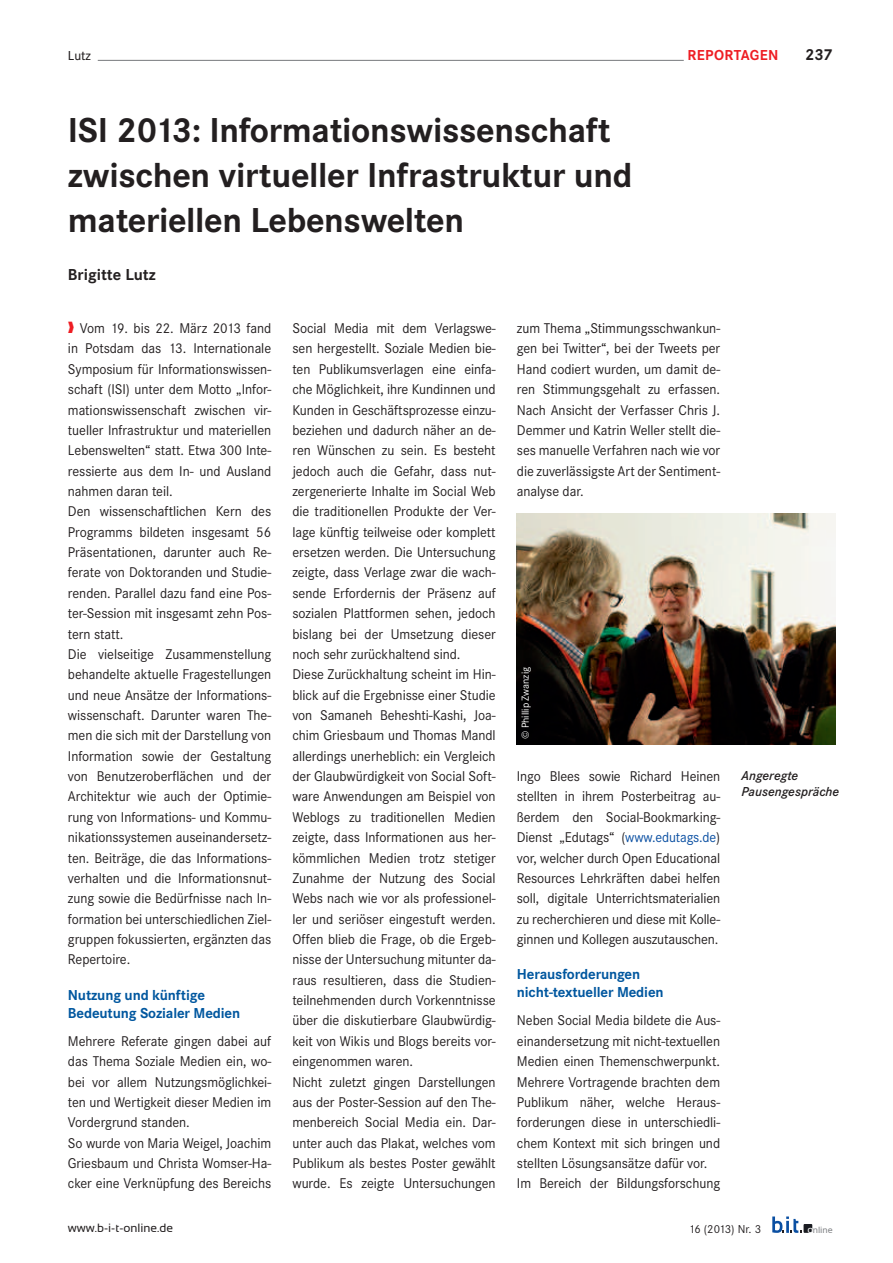
<style>
.page{position:relative;width:893px;height:1263px;background:#fff}
.page>*{position:absolute;margin:0;border:0;box-sizing:border-box;transform-origin:0 0}
.t1{font:700 36px/44.8px "Corporate S";letter-spacing:-.01em;color:#231f20}
.t2{font:700 16.5px "Corporate S";color:#231f20}
.t3{font:700 15px/18px "Corporate S";letter-spacing:-.01em;color:#01579f}
.t4{font:700 15px "Corporate S";letter-spacing:.025em;color:#ee1d23}
.t5{font:14.7px/20.4px "Corporate S";letter-spacing:-.005em;color:#231f20;scale:.96 1}
.t6{font:italic 600 13.5px/16.5px "Corporate S";color:#231f20}
.t7{font:500 13.5px "Corporate S";color:#231f20}
.t8{font:12px "Sansation Regular 38";color:#231f20}
.t9{font:12px "Corporate S";letter-spacing:-.055em;color:#231f20}
.t10{font:10.5px "Corporate S";letter-spacing:-.005em;color:#fff}
.t11{font:9px "Sansation Regular 39";color:#808285}
.s1{color:#0a4fa2}
.s2{font-size:10.05px;color:#fff}
</style>
<div class="page">
<hr style="left:98px;top:60px;width:585px;height:1px;background:#808285">
<svg style="left:772px;top:1217px;width:40px;height:16px"></svg>
<img style="left:517px;top:514px;width:318px;height:230px">
<p class="t7" style="left:68px;top:51px;width:25px">Lutz</p>
<p class="t4" style="left:687px;top:50px;width:92px">REPORTAGEN</p>
<p class="t2" style="left:805px;top:49px;width:29px">237</p>
<h1 class="t1" style="left:68px;top:111px;width:566px">ISI 2013: Informationswissenschaft zwischen virtueller Infrastruktur und materiellen Lebenswelten</h1>
<p class="t2" style="left:68px;top:269px;width:89px">Brigitte Lutz</p>
<p class="t5" style="left:68px;top:319px;width:213px;text-indent:12px">Vom 19. bis 22. März 2013 fand in Potsdam das 13. Internationale Symposium für Informationswissen&shy;schaft (ISI) unter dem Motto „Infor&shy;mationswissenschaft zwischen vir&shy;tueller Infrastruktur und materiellen Lebenswelten“ statt. Etwa 300 Inte&shy;ressierte aus dem In- und Ausland nahmen daran teil.<br>Den wissenschaftlichen Kern des Programms bildeten insgesamt 56<br>Präsentationen, darunter auch Re&shy;ferate von Doktoranden und Studie&shy;renden. Parallel dazu fand eine Pos&shy;ter-Session mit insgesamt zehn Pos&shy;tern statt.<br>Die vielseitige Zusammenstellung behandelte aktuelle Fragestellungen und neue Ansätze der Informations&shy;wissenschaft. Darunter waren The&shy;men die sich mit der Darstellung von Information sowie der Gestaltung von Benutzeroberflächen und der Architektur wie auch der Optimie&shy;rung von Informations- und Kommu&shy;nikationssystemen auseinandersetz&shy;ten. Beiträge, die das Informations&shy;verhalten und die Informationsnut&shy;zung sowie die Bedürfnisse nach In&shy;formation bei unterschiedlichen Ziel&shy;gruppen fokussierten, ergänzten das Repertoire.</p>
<p class="t3" style="left:68px;top:987px;width:174px">Nutzung und künftige<br>Bedeutung Sozialer Medien</p>
<p class="t5" style="left:68px;top:1032px;width:213px">Mehrere Referate gingen dabei auf das Thema Soziale Medien ein, wo&shy;bei vor allem Nutzungsmöglichkei&shy;ten und Wertigkeit dieser Medien im Vordergrund standen.<br>So wurde von Maria Weigel, Joachim Griesbaum und Christa Womser-Ha&shy;cker eine Verknüpfung des Bereichs</p>
<p class="t5" style="left:292px;top:319px;width:213px">Social Media mit dem Verlagswe&shy;sen hergestellt. Soziale Medien bie&shy;ten Publikumsverlagen eine einfa&shy;che Möglichkeit, ihre Kundinnen und Kunden in Geschäftsprozesse einzu&shy;beziehen und dadurch näher an de&shy;ren Wünschen zu sein. Es besteht jedoch auch die Gefahr, dass nut&shy;zergenerierte Inhalte im Social Web die traditionellen Produkte der Ver&shy;lage künftig teilweise oder komplett ersetzen werden. Die Untersuchung zeigte, dass Verlage zwar die wach&shy;sende Erfordernis der Präsenz auf sozialen Plattformen sehen, jedoch bislang bei der Umsetzung dieser noch sehr zurückhaltend sind.<br>Diese Zurückhaltung scheint im Hin&shy;blick auf die Ergebnisse einer Studie von Samaneh Beheshti-Kashi, Joa&shy;chim Griesbaum und Thomas Mandl allerdings unerheblich: ein Vergleich der Glaubwürdigkeit von Social Soft&shy;ware Anwendungen am Beispiel von Weblogs zu traditionellen Medien zeigte, dass Informationen aus her&shy;kömmlichen Medien trotz stetiger Zunahme der Nutzung des Social Webs nach wie vor als professionel&shy;ler und seriöser eingestuft werden.<br>Offen blieb die Frage, ob die Ergeb&shy;nisse der Untersuchung mitunter da&shy;raus resultieren, dass die Studien&shy;teilnehmenden durch Vorkenntnisse über die diskutierbare Glaubwürdig&shy;keit von Wikis und Blogs bereits vor&shy;eingenommen waren.<br>Nicht zuletzt gingen Darstellungen aus der Poster-Session auf den The&shy;menbereich Social Media ein. Dar&shy;unter auch das Plakat, welches vom Publikum als bestes Poster gewählt wurde. Es zeigte Untersuchungen</p>
<p class="t5" style="left:517px;top:319px;width:213px;text-align:justify">zum Thema „Stimmungsschwankun&shy;gen bei Twitter“, bei der Tweets per Hand codiert wurden, um damit de&shy;ren Stimmungsgehalt zu erfassen.<br>Nach Ansicht der Verfasser Chris J.<br>Demmer und Katrin Weller stellt die&shy;ses manuelle Verfahren nach wie vor die zuverlässigste Art der Sentiment&shy;analyse dar.</p>
<p class="t10" style="left:521px;top:739px;width:73px;rotate:-90deg">© Phillip Zwanzig</p>
<p class="t5" style="left:517px;top:767px;width:213px;text-align:justify">Ingo Blees sowie Richard Heinen stellten in ihrem Posterbeitrag au&shy;ßerdem den Social-Bookmarking-Dienst „Edutags“ (<span class="s1">www.edutags.de</span>) vor, welcher durch Open Educational Resources Lehrkräften dabei helfen soll, digitale Unterrichtsmaterialien zu recherchieren und diese mit Kolle&shy;ginnen und Kollegen auszutauschen.</p>
<p class="t3" style="left:517px;top:967px;width:148px">Herausforderungen nicht-textueller Medien</p>
<p class="t5" style="left:517px;top:1012px;width:213px">Neben Social Media bildete die Aus&shy;einandersetzung mit nicht-textuellen Medien einen Themenschwerpunkt.<br>Mehrere Vortragende brachten dem Publikum näher, welche Heraus&shy;forderungen diese in unterschiedli&shy;chem Kontext mit sich bringen und stellten Lösungsansätze dafür vor.<br>Im Bereich der Bildungsforschung</p>
<p class="t6" style="left:741px;top:768px;width:99px">Angeregte<br>Pausengespräche</p>
<p class="t8" style="left:68px;top:1221px;width:107px">www.b-i-t-online.de</p>
<p class="t9" style="left:689px;top:1225px;width:74px">16 (2013) Nr. 3</p>
<p class="t11" style="left:807px;top:1226px;width:27px"><span class="s2">o</span>nline</p>
</div>
